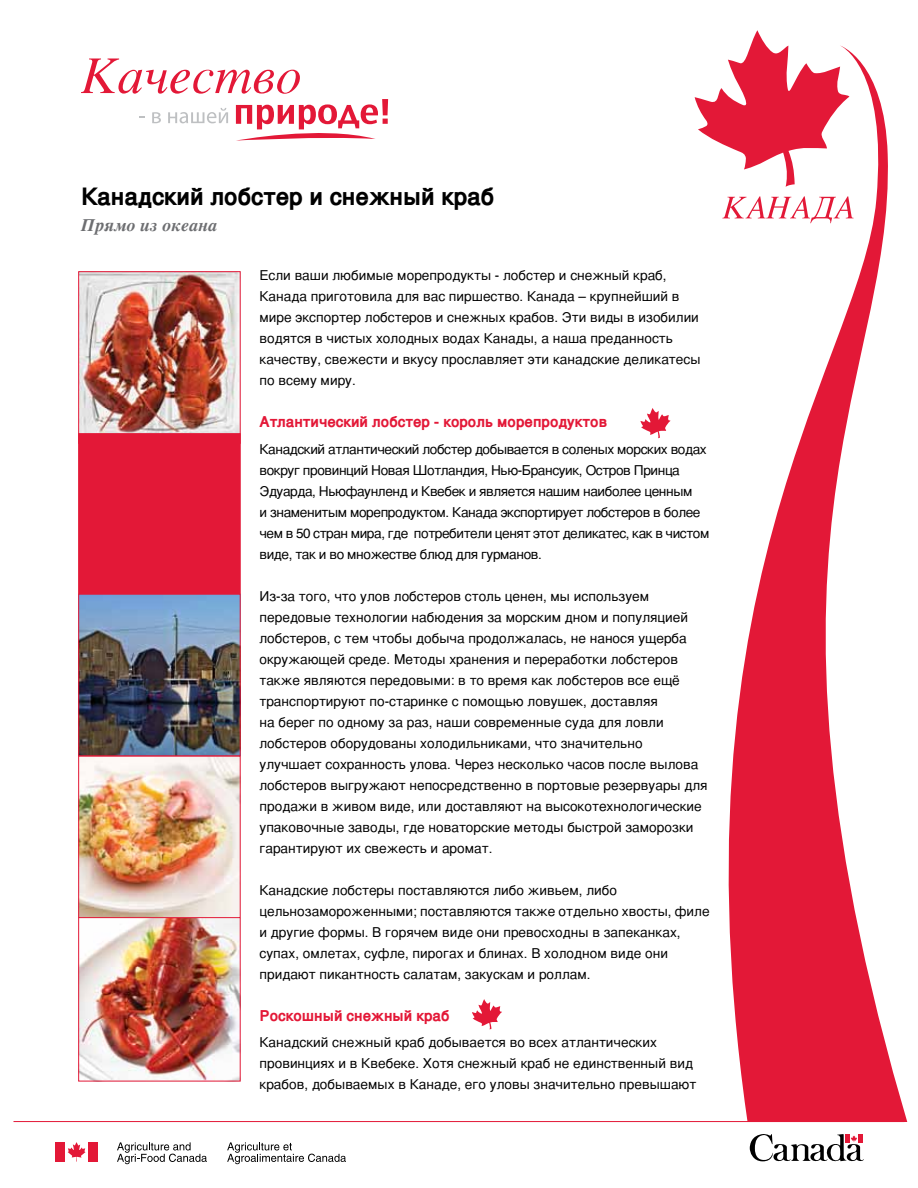
<style>
.page{position:relative;width:918px;height:1188px;background:#fff}
.page>*{position:absolute;margin:0;border:0;box-sizing:border-box;transform-origin:0 0}
.t1{font:700 24px "Helvetica";color:#000}
.t2{font:italic 700 18px "Times";color:#6d6e71}
.t3{font:700 15px "Helvetica";color:#e31837}
.t4{font:13.5px/21px "Helvetica";color:#000}
.t5{font:13.5px/21px "Helvetica";letter-spacing:-.03em;color:#000}
</style>
<div class="page">
<svg style="left:751px;top:30px;width:15px;height:15px"></svg>
<svg style="left:695px;top:45px;width:213px;height:1077px"></svg>
<svg style="left:750px;top:1134px;width:114px;height:28px"></svg>
<svg style="left:68px;top:1142px;width:18px;height:20px"></svg>
<div style="left:55px;top:1142px;width:10px;height:20px;background:#e31837"></div>
<div style="left:89px;top:1142px;width:9px;height:20px;background:#e31837"></div>
<svg style="left:117px;top:1142px;width:90px;height:22px"></svg>
<svg style="left:227px;top:1142px;width:119px;height:22px"></svg>
<svg style="left:640px;top:408px;width:31px;height:30px"></svg>
<svg style="left:472px;top:999px;width:30px;height:31px"></svg>
<hr style="left:14px;top:1121px;width:890px;height:1px;background:#e31837">
<img style="left:80px;top:273px;width:158px;height:160px">
<div style="left:78px;top:271px;width:162px;height:173px;border:1px solid #e31837"></div>
<div style="left:78px;top:433px;width:162px;height:165px;background:#e31837;border:1px solid #e31837"></div>
<img style="left:80px;top:596px;width:158px;height:483px">
<div style="left:78px;top:917px;width:162px;height:164px;border:1px solid #e31837"></div>
<img style="left:80px;top:758px;width:158px;height:158px">
<div style="left:78px;top:756px;width:162px;height:162px;border:1px solid #e31837"></div>
<div style="left:78px;top:594px;width:162px;height:162px;border:1px solid #e31837"></div>
<svg style="left:81px;top:58px;width:307px;height:83px"></svg>
<h1 class="t1" style="left:81px;top:175px;width:415px">Канадский лобстер и снежный краб</h1>
<h2 class="t2" style="left:81px;top:208px;width:138px">Прямо из океана</h2>
<p class="t4" style="left:260px;top:264px;width:442px">Если ваши любимые морепродукты - лобстер и снежный краб, Канада приготовила для вас пиршество. Канада – крупнейший в мире экспортер лобстеров и снежных крабов. Эти виды в изобилии водятся в чистых холодных водах Канады, а наша преданность качеству, свежести и вкусу прославляет эти канадские деликатесы по всему миру.</p>
<p class="t3" style="left:260px;top:408px;width:349px">Атлантический лобстер - король морепродуктов</p>
<p class="t5" style="left:260px;top:438px;width:451px">Канадский атлантический лобстер добывается в соленых морских водах вокруг провинций Новая Шотландия, Нью-Брансуик, Остров Принца Эдуарда, Ньюфаунленд и Квебек и является нашим наиболее ценным<br>и знаменитым морепродуктом. Канада экспортирует лобстеров в более чем в 50 стран мира, где потребители ценят этот деликатес, как в чистом виде, так и во множестве блюд для гурманов.</p>
<p class="t4" style="left:260px;top:585px;width:450px">Из-за того, что улов лобстеров столь ценен, мы используем передовые технологии набюдения за морским дном и популяцией лобстеров, с тем чтобы добыча продолжалась, не нанося ущерба окружающей среде. Методы хранения и переработки лобстеров также являются передовыми: в то время как лобстеров все ещё транспортируют по-старинке с помощью ловушек, доставляя<br>на берег по одному за раз, наши современные суда для ловли лобстеров оборудованы холодильниками, что значительно улучшает сохранность улова. Через несколько часов после вылова лобстеров выгружают непосредственно в портовые резервуары для продажи в живом виде, или доставляют на высокотехнологические упаковочные заводы, где новаторские методы быстрой заморозки гарантируют их свежесть и аромат.</p>
<p class="t4" style="left:260px;top:879px;width:452px">Канадские лобстеры поставляются либо живьем, либо цельнозамороженными; поставляются также отдельно хвосты, филе и другие формы. В горячем виде они превосходны в запеканках, супах, омлетах, суфле, пирогах и блинах. В холодном виде они придают пикантность салатам, закускам и роллам.</p>
<p class="t3" style="left:260px;top:1002px;width:192px">Роскошный снежный краб</p>
<p class="t4" style="left:260px;top:1031px;width:438px">Канадский снежный краб добывается во всех атлантических провинциях и в Квебеке. Хотя снежный краб не единственный вид крабов, добываемых в Канаде, его уловы значительно превышают</p>
</div>
